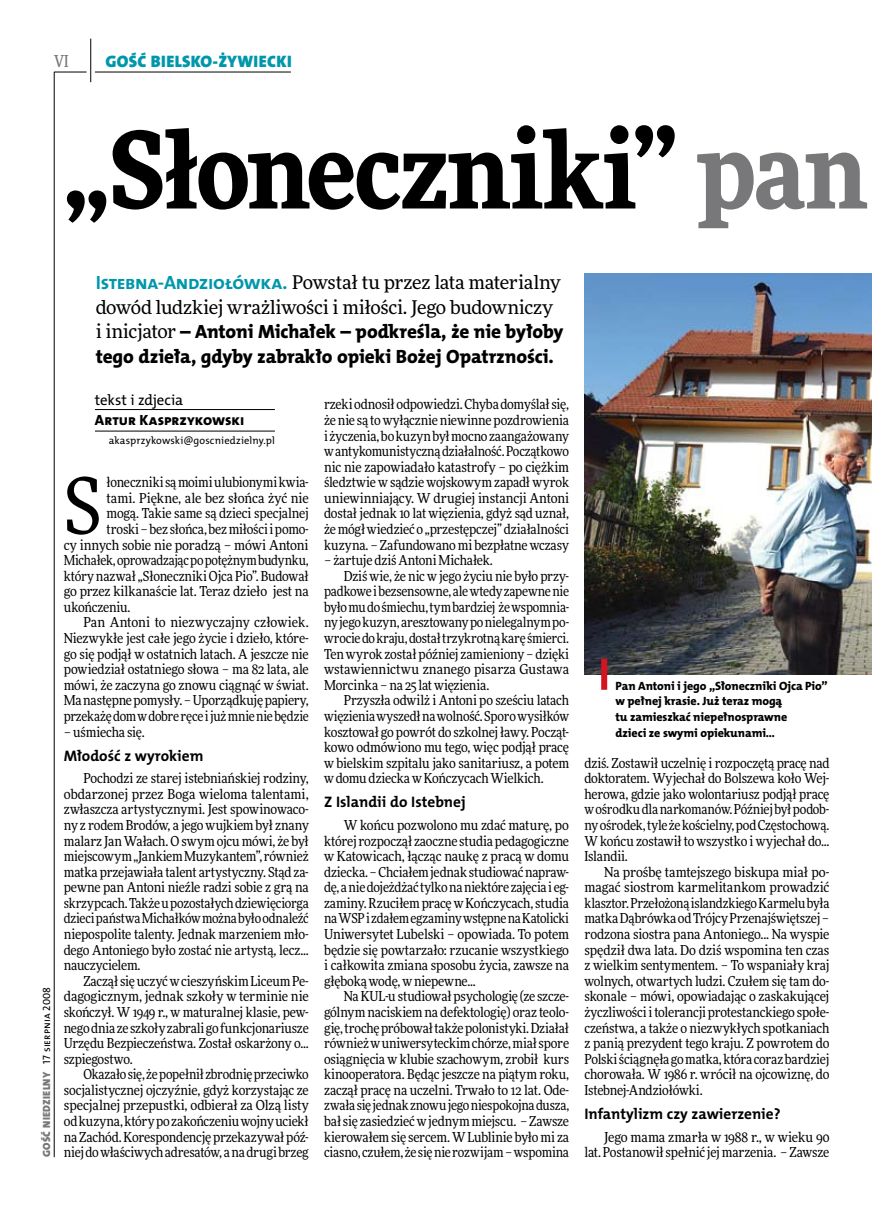
<style>
.page{position:relative;width:872px;height:1221px;background:#fff}
.page>*{position:absolute;margin:0;border:0;box-sizing:border-box;transform-origin:0 0}
.t1{font:900 106.5px "Freeday Narrow";letter-spacing:-.015em;color:#000}
.t2{font:78.15px "Freeday Narrow News";color:#000}
.t3{font:19.35px/24.9px "The Mix HP8 Ex Bld";letter-spacing:-.01em;color:#000}
.t4{font:18.9px/24.9px "Freeday News";letter-spacing:-.015em;color:#000}
.t5{font:16.65px "The Mix HP9 Blk";letter-spacing:.02em;color:#0097aa}
.t6{font:500 16.5px "Freeday Narrow";color:#787779;scale:.9 1}
.t7{font:15.3px "The Mix HP7 Bld";color:#000}
.t8{font:14.85px "The Mix HP8 Ex Bld";letter-spacing:-.005em;color:#000}
.t9{font:14.85px "The Mix HP5 Plain";color:#000}
.t10{font:13.8px/15.6px "Freeday Narrow News";letter-spacing:-.01em;color:#000;text-align:justify}
.t11{font:12px/15.6px "The Mix HP8 Ex Bld";letter-spacing:-.005em;color:#000}
.t12{font:10.5px "The Mix HP5 Plain";letter-spacing:.02em;color:#000}
.t13{font:10.5px "The Mix HP9 Blk";letter-spacing:.025em;color:#787779}
.s1{color:#787779}
.s2{font-family:"The Mix HP5 Plain";color:#000}
.s3{font-family:"The Mix HP7 Bld";font-size:19.35px;color:#0097aa}
.s4{font-family:"Freeday News";font-size:18.9px}
</style>
<div class="page">
<hr style="left:54px;top:72px;width:1px;height:1085px;background:#000">
<hr style="left:90px;top:39px;width:1px;height:43px;background:#000">
<hr style="left:54px;top:72px;width:33px;height:1px;background:#000">
<hr style="left:95px;top:72px;width:196px;height:1px;background:#000">
<img style="left:584px;top:273px;width:288px;height:401px">
<div style="left:601px;top:658px;width:6px;height:31px;background:#d4151f"></div>
<hr style="left:95px;top:409px;width:180px;height:1px;background:#000">
<hr style="left:95px;top:431px;width:180px;height:1px;background:#000">
<p class="t6" style="left:54px;top:50px;width:17px">VI</p>
<p class="t5" style="left:105px;top:50px;width:188px">GOŚĆ BIELSKO-ŻYWIECKI</p>
<h1 class="t1" style="left:64px;top:100px;width:804px">„Słoneczniki” <span class="s1">pan</span></h1>
<p class="t13" style="left:40px;top:1156px;width:172px;rotate:-90deg">GOŚĆ NIEDZIELNY <span class="s2">17 sierpnia 2008</span></p>
<h3 class="t4" style="left:96px;top:269px;width:466px"><span class="s3">Istebna-Andziołówka.</span> Powstał tu przez lata materialny dowód ludzkiej wrażliwości i miłości. Jego budowniczy</h3>
<h3 class="t3" style="left:96px;top:319px;width:469px"><span class="s4">i inicjator</span> – Antoni Michałek – podkreśla, że nie byłoby tego dzieła, gdyby zabrakło opieki Bożej Opatrzności.</h3>
<p class="t9" style="left:95px;top:390px;width:90px">tekst i zdjecia</p>
<p class="t8" style="left:95px;top:410px;width:151px">Artur Kasprzykowski</p>
<p class="t12" style="left:109px;top:434px;width:167px">akasprzykowski@goscniedzielny.pl</p>
<h2 class="t2" style="left:64px;top:458px;width:40px">S</h2>
<p class="t10" style="left:107px;top:474px;width:204px">łoneczniki są moimi ulubionymi kwia-</p>
<p class="t10" style="left:107px;top:490px;width:204px">tami. Piękne, ale bez słońca żyć nie</p>
<p class="t10" style="left:107px;top:505px;width:204px">mogą. Takie same są dzieci specjalnej</p>
<p class="t10" style="left:107px;top:521px;width:204px">troski – bez słońca, bez miłości ipomo-</p>
<p class="t10" style="left:64px;top:536px;width:246px">cy innych sobie nie poradzą – mówi Antoni</p>
<p class="t10" style="left:64px;top:552px;width:246px">Michałek, oprowadzając po potężnym budynku,</p>
<p class="t10" style="left:64px;top:568px;width:246px">który nazwał „Słoneczniki Ojca Pio”. Budował</p>
<p class="t10" style="left:64px;top:583px;width:246px">go przez kilkanaście lat. Teraz dzieło jest na</p>
<p class="t10" style="left:64px;top:599px;width:68px">ukończeniu.</p>
<p class="t10" style="left:83px;top:614px;width:227px">Pan Antoni to niezwyczajny człowiek.</p>
<p class="t10" style="left:64px;top:630px;width:246px">Niezwykłe jest całe jego życie i dzieło, które-</p>
<p class="t10" style="left:64px;top:645px;width:246px">go się podjął w ostatnich latach. A jeszcze nie</p>
<p class="t10" style="left:64px;top:661px;width:246px">powiedział ostatniego słowa – ma 82 lata, ale</p>
<p class="t10" style="left:64px;top:677px;width:246px">mówi, że zaczyna go znowu ciągnąć w świat.</p>
<p class="t10" style="left:64px;top:692px;width:246px">Ma następne pomysły. – Uporządkuję papiery,</p>
<p class="t10" style="left:64px;top:708px;width:246px">przekażę dom wdobre ręce ijuż mnie nie będzie</p>
<p class="t10" style="left:64px;top:723px;width:82px">– uśmiecha się.</p>
<p class="t7" style="left:64px;top:745px;width:141px">Młodość z wyrokiem</p>
<p class="t10" style="left:64px;top:770px;width:246px;text-indent:20px">Pochodzi ze starej istebniańskiej rodziny, obdarzonej przez Boga wieloma talentami, zwłaszcza artystycznymi. Jest spowinowaco&shy;ny z rodem Brodów, a jego wujkiem był znany malarz Jan Wałach. O swym ojcu mówi, że był miejscowym „Jankiem Muzykantem”, również matka przejawiała talent artystyczny. Stąd za&shy;pewne pan Antoni nieźle radzi sobie z grą na skrzypcach. Także upozostałych dziewięciorga dzieci państwa Michałków można było odnaleźć niepospolite talenty. Jednak marzeniem mło&shy;dego Antoniego było zostać nie artystą, lecz... nauczycielem.</p>
<p class="t10" style="left:64px;top:972px;width:246px;text-indent:20px">Zaczął się uczyć wcieszyńskim Liceum Pe&shy;dagogicznym, jednak szkoły w terminie nie skończył. W 1949 r., w maturalnej klasie, pew&shy;nego dnia ze szkoły zabrali go funkcjonariusze Urzędu Bezpieczeństwa. Został oskarżony o... szpiegostwo.</p>
<p class="t10" style="left:64px;top:1066px;width:246px;text-indent:20px">Okazało się, że popełnił zbrodnię przeciwko socjalistycznej ojczyźnie, gdyż korzystając ze specjalnej przepustki, odbierał za Olzą listy od kuzyna, który po zakończeniu wojny uciekł na Zachód. Korespondencję przekazywał póź&shy;niej do właściwych adresatów, ana drugi brzeg</p>
<p class="t10" style="left:324px;top:396px;width:246px">rzeki odnosił odpowiedzi. Chyba domyślał się, że nie są to wyłącznie niewinne pozdrowienia i życzenia, bo kuzyn był mocno zaangażowany wantykomunistyczną działalność. Początkowo nic nie zapowiadało katastrofy – po ciężkim śledztwie w sądzie wojskowym zapadł wyrok uniewinniający. W drugiej instancji Antoni dostał jednak 10 lat więzienia, gdyż sąd uznał, że mógł wiedzieć o„przestępczej” działalności kuzyna. – Zafundowano mi bezpłatne wczasy</p>
<p class="t10" style="left:324px;top:552px;width:170px">– żartuje dziś Antoni Michałek.</p>
<p class="t10" style="left:344px;top:568px;width:227px">Dziś wie, że nic w jego życiu nie było przy-</p>
<p class="t10" style="left:324px;top:583px;width:246px">padkowe ibezsensowne, ale wtedy zapewne nie</p>
<p class="t10" style="left:324px;top:599px;width:246px">było mu do śmiechu, tym bardziej że wspomnia-</p>
<p class="t10" style="left:324px;top:614px;width:246px">ny jego kuzyn, aresztowany po nielegalnym po-</p>
<p class="t10" style="left:324px;top:630px;width:246px">wrocie do kraju, dostał trzykrotną karę śmierci.</p>
<p class="t10" style="left:324px;top:645px;width:246px">Ten wyrok został później zamieniony – dzięki</p>
<p class="t10" style="left:324px;top:661px;width:246px">wstawiennictwu znanego pisarza Gustawa</p>
<p class="t10" style="left:324px;top:677px;width:167px">Morcinka – na 25 lat więzienia.</p>
<p class="t10" style="left:344px;top:692px;width:227px">Przyszła odwilż i Antoni po sześciu latach</p>
<p class="t10" style="left:324px;top:708px;width:246px">więzienia wyszedł na wolność. Sporo wysiłków</p>
<p class="t10" style="left:324px;top:723px;width:246px">kosztował go powrót do szkolnej ławy. Począt-</p>
<p class="t10" style="left:324px;top:739px;width:246px">kowo odmówiono mu tego, więc podjął pracę</p>
<p class="t10" style="left:324px;top:754px;width:246px">w bielskim szpitalu jako sanitariusz, a potem</p>
<p class="t10" style="left:324px;top:770px;width:221px">wdomu dziecka wKończycach Wielkich.</p>
<p class="t7" style="left:324px;top:792px;width:143px">Z Islandii do Istebnej</p>
<p class="t10" style="left:324px;top:817px;width:246px;text-indent:20px">W końcu pozwolono mu zdać maturę, po której rozpoczął zaoczne studia pedagogiczne w Katowicach, łącząc naukę z pracą w domu dziecka. – Chciałem jednak studiować napraw&shy;dę, anie dojeżdżać tylko na niektóre zajęcia i eg&shy;zaminy. Rzuciłem pracę w Kończycach, studia na WSP izdałem egzaminy wstępne na Katolicki Uniwersytet Lubelski – opowiada. To potem będzie się powtarzało: rzucanie wszystkiego i całkowita zmiana sposobu życia, zawsze na głęboką wodę, wniepewne...</p>
<p class="t10" style="left:324px;top:988px;width:246px;text-indent:20px">Na KUL-u studiował psychologię (ze szcze&shy;gólnym naciskiem na defektologię) oraz teolo&shy;gię, trochę próbował także polonistyki. Działał również wuniwersyteckim chórze, miał spore osiągnięcia w klubie szachowym, zrobił kurs kinooperatora. Będąc jeszcze na piątym roku, zaczął pracę na uczelni. Trwało to 12 lat. Ode&shy;zwała się jednak znowu jego niespokojna dusza, bał się zasiedzieć wjednym miejscu. – Zawsze kierowałem się sercem. W Lublinie było mi za ciasno, czułem, że się nie rozwijam – wspomina</p>
<p class="t11" style="left:615px;top:678px;width:214px">Pan Antoni i jego „Słoneczniki Ojca Pio” w pełnej krasie. Już teraz mogą<br>tu zamieszkać niepełnosprawne<br>dzieci ze swymi opiekunami…</p>
<p class="t10" style="left:584px;top:754px;width:246px">dziś. Zostawił uczelnię i rozpoczętą pracę nad doktoratem. Wyjechał do Bolszewa koło Wej&shy;herowa, gdzie jako wolontariusz podjął pracę wośrodku dla narkomanów. Później był podob&shy;ny ośrodek, tyle że kościelny, pod Częstochową.<br>W końcu zostawił to wszystko i wyjechał do...<br>Islandii.</p>
<p class="t10" style="left:584px;top:863px;width:246px;text-indent:20px">Na prośbę tamtejszego biskupa miał po&shy;magać siostrom karmelitankom prowadzić klasztor. Przełożoną islandzkiego Karmelu była matka Dąbrówka od Trójcy Przenajświętszej – rodzona siostra pana Antoniego... Na wyspie spędził dwa lata. Do dziś wspomina ten czas z wielkim sentymentem. – To wspaniały kraj wolnych, otwartych ludzi. Czułem się tam do&shy;skonale – mówi, opowiadając o zaskakującej życzliwości itolerancji protestanckiego społe&shy;czeństwa, a także o niezwykłych spotkaniach z panią prezydent tego kraju. Z powrotem do Polski ściągnęła go matka, która coraz bardziej chorowała. W 1986 r. wrócił na ojcowiznę, do Istebnej-Andziołówki.</p>
<p class="t7" style="left:584px;top:1103px;width:198px">Infantylizm czy zawierzenie?</p>
<p class="t10" style="left:584px;top:1128px;width:246px;text-align:right">Jego mama zmarła w 1988 r., w wieku 90 lat. Postanowił spełnić jej marzenia. – Zawsze</p>
</div>
